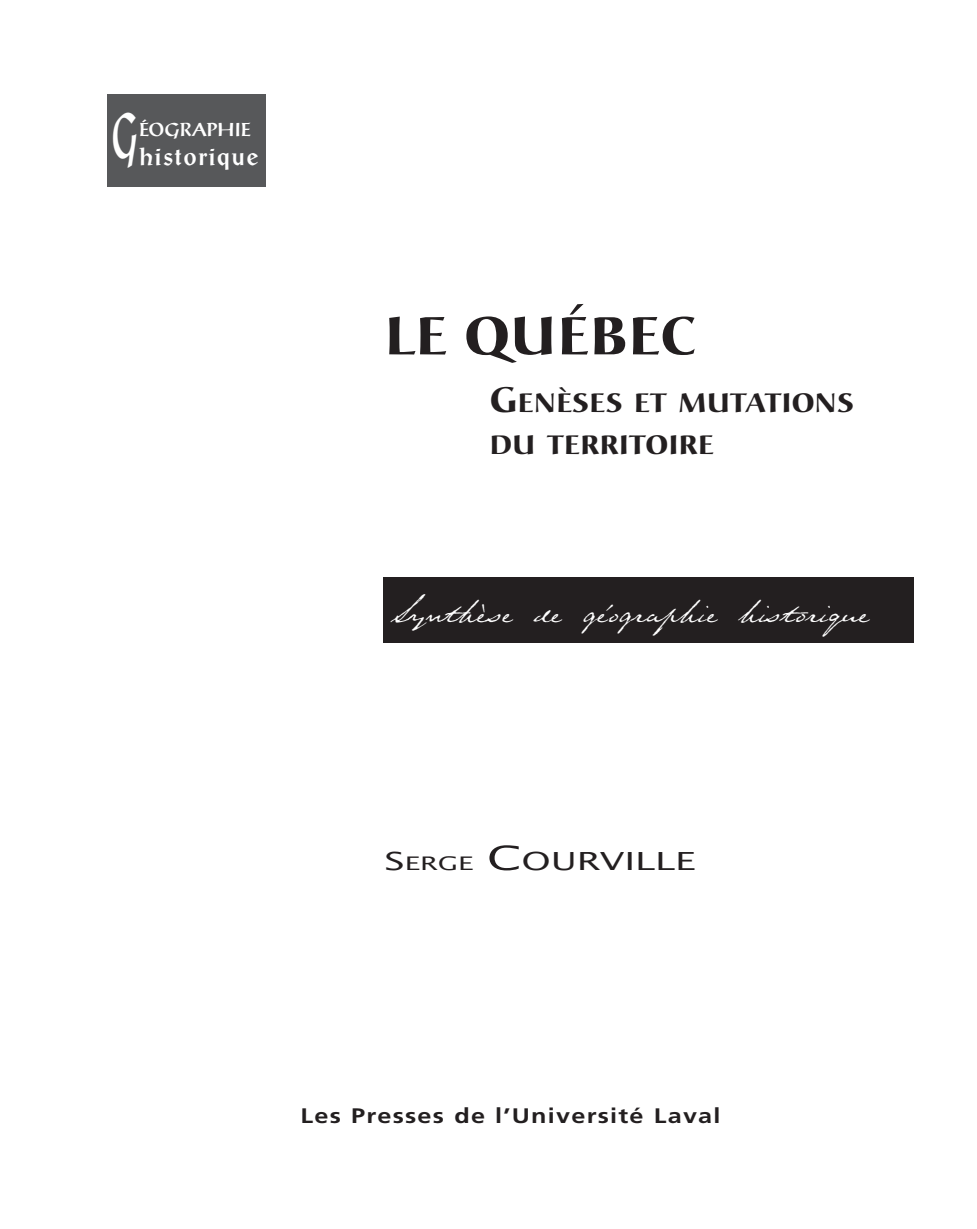
<style>
.page{position:relative;width:977px;height:1229px;background:#fff}
.page>*{position:absolute;margin:0;border:0;box-sizing:border-box;transform-origin:0 0}
.Normal_e{font:500 63px "Post Antiqua BE";color:#fff;scale:.5 1}
.Normal_e-2{font:700 52.5px "Christiana";letter-spacing:.015em;color:#231f20;scale:1.1 1}
.Normal_e-3{font:42px "Texas Hero";letter-spacing:.005em;color:#fff;scale:.8 1}
.Normal_e-4{font:700 26.25px/42px "Christiana";letter-spacing:.01em;color:#231f20;scale:1.1 1}
.Normal_e-5{font:24.85px "Lucida Sans";letter-spacing:-.005em;color:#231f20;scale:1.52 1}
.Normal_e-6{font:500 24.5px "Post Antiqua BE";letter-spacing:.07em;color:#fff}
.Normal_e-7{font:700 21px "Frutiger";letter-spacing:.05em;color:#231f20;scale:1.2 1}
.Normal_e-8{font:500 18.38px "Post Antiqua BE";letter-spacing:.04em;color:#fff}
.s1{font-size:35px}
.s2{font-size:18.72px}
.s3{font-size:33.07px}
</style>
<div class="page">
<div style="left:107px;top:94px;width:158px;height:93px;background:#57585a"></div>
<div style="left:383px;top:578px;width:531px;height:65px;background:#231f20"></div>
<p class="Normal_e" style="left:112px;top:99px;width:51px">G</p>
<p class="Normal_e-8" style="left:139px;top:119px;width:113px">ÉOGRAPHIE</p>
<p class="Normal_e-6" style="left:139px;top:142px;width:120px">historique</p>
<p class="Normal_e-2" style="left:385px;top:303px;width:284px">LE QUÉBEC</p>
<p class="Normal_e-4" style="left:490px;top:382px;width:332px"><span class="s1">G</span>ENÈSES ET MUTATIONS<br>DU TERRITOIRE</p>
<p class="Normal_e-3" style="left:392px;top:592px;width:598px">Synthèse de géographie historique</p>
<p class="Normal_e-5" style="left:384px;top:845px;width:206px">S<span class="s2">ERGE</span> <span class="s3">C</span>OURVILLE</p>
<p class="Normal_e-7" style="left:300px;top:1103px;width:351px">Les Presses de l’Université Laval</p>
</div>
